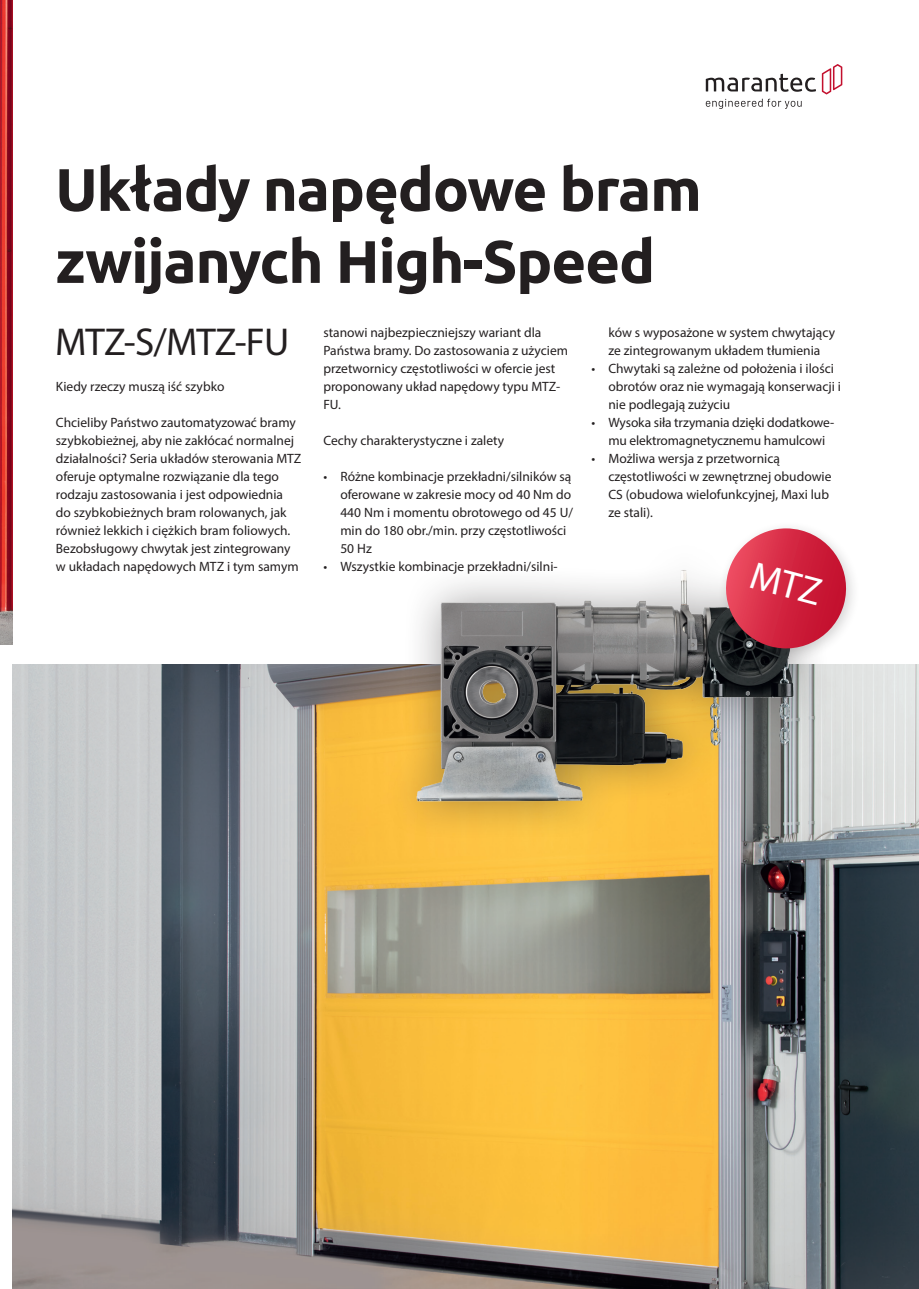
<style>
.page{position:relative;width:919px;height:1289px;background:#fff}
.page>*{position:absolute;margin:0;border:0;box-sizing:border-box;transform-origin:0 0}
.t1{font:700 60px/72px "Ubuntu";letter-spacing:-.02em;color:#231f20}
.t2{font:39px "Myriad Pro";letter-spacing:-.02em;color:#231f20}
.t3{font:13.5px/18px "Myriad Pro";color:#231f20}
</style>
<div class="page">
<svg style="left:705px;top:64px;width:137px;height:45px"></svg>
<img style="left:0;top:0;width:13px;height:644px">
<img style="left:13px;top:664px;width:905px;height:624px">
<div style="left:380px;top:535px;width:451px;height:305px;background:#231f20;opacity:.4"></div>
<img style="left:415px;top:558px;width:378px;height:247px">
<div style="left:717px;top:520px;width:143px;height:143px;background:#231f20;opacity:.2"></div>
<svg style="left:719px;top:528px;width:133px;height:127px"></svg>
<h1 class="t1" style="left:55px;top:153px;width:648px">Układy napędowe bram zwijanych High-Speed</h1>
<p class="t3" style="left:608px;top:323px;width:228px">ków s wyposażone w system chwytający ze zintegrowanym układem tłumienia</p>
<p class="t3" style="left:608px;top:359px;width:234px;text-indent:-17px">• Chwytaki są zależne od położenia i ilości obrotów oraz nie wymagają konserwacji i nie podlegają zużyciu</p>
<p class="t3" style="left:591px;top:413px;width:244px;text-align:center">• Wysoka siła trzymania dzięki dodatkowe&shy;mu elektromagnetycznemu hamulcowi</p>
<p class="t3" style="left:608px;top:449px;width:225px;text-indent:-17px">• Możliwa wersja z przetwornicą częstotliwości w zewnętrznej obudowie<br>CS (obudowa wielofunkcyjnej, Maxi lub ze stali).</p>
<p class="t3" style="left:323px;top:323px;width:246px">stanowi najbezpieczniejszy wariant dla Państwa bramy. Do zastosowania z użyciem przetwornicy częstotliwości w ofercie jest proponowany układ napędowy typu MTZ-FU.</p>
<p class="t3" style="left:323px;top:431px;width:182px">Cechy charakterystyczne i zalety</p>
<p class="t3" style="left:340px;top:467px;width:234px;text-indent:-17px">• Różne kombinacje przekładni/silników są oferowane w zakresie mocy od 40 Nm do<br>440 Nm i momentu obrotowego od 45 U/ min do 180 obr./min. przy częstotliwości<br>50 Hz</p>
<p class="t3" style="left:323px;top:557px;width:236px">• Wszystkie kombinacje przekładni/silni-</p>
<h2 class="t2" style="left:55px;top:318px;width:235px">MTZ-S/MTZ-FU</h2>
<p class="t3" style="left:56px;top:377px;width:170px">Kiedy rzeczy muszą iść szybko</p>
<p class="t3" style="left:56px;top:413px;width:247px">Chcieliby Państwo zautomatyzować bramy szybkobieżnej, aby nie zakłócać normalnej działalności? Seria układów sterowania MTZ oferuje optymalne rozwiązanie dla tego rodzaju zastosowania i jest odpowiednia do szybkobieżnych bram rolowanych, jak również lekkich i ciężkich bram foliowych.<br>Bezobsługowy chwytak jest zintegrowany w układach napędowych MTZ i tym samym</p>
</div>
